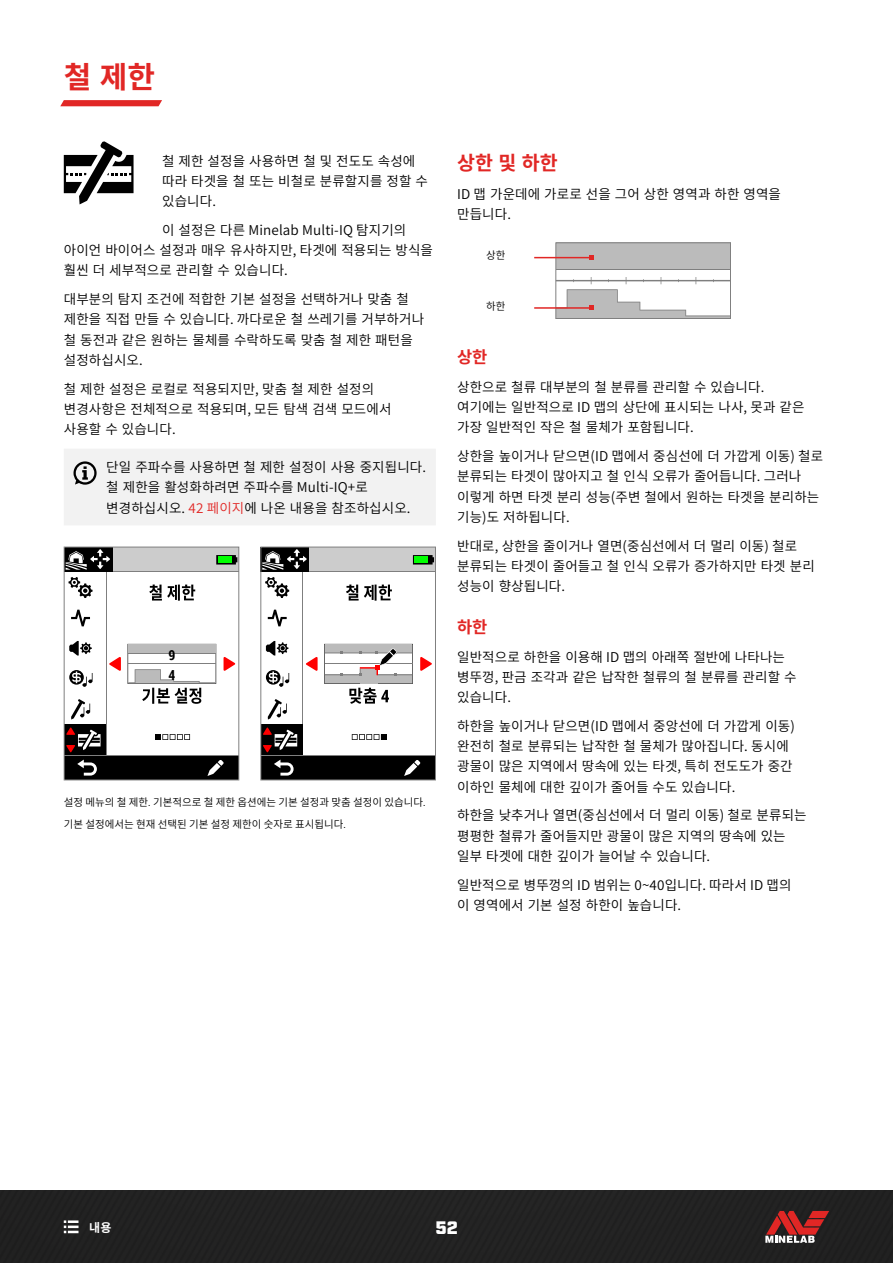
<style>
.page{position:relative;width:893px;height:1263px;background:#fff}
.page>*{position:absolute;margin:0;border:0;box-sizing:border-box;transform-origin:0 0}
.H1_TOC{font:700 30px "Source Han Sans KR";color:#e12725}
.H2_TOC{font:700 19.5px "Source Han Sans KR";color:#e12725}
.t1{font:900 18px "Industry";color:#fff}
.t2{font:700 16.5px "Source Han Sans KR";color:#e12725}
.t3{font:700 13.8px/19.6px "Roboto Condensed";color:#000}
.Body{font:13.5px/20.2px "Source Han Sans KR";letter-spacing:.01em;color:#000}
.t4{font:700 12px "Source Han Sans KR";color:#fff}
.Annotation_Left{font:10.5px "Source Han Sans KR";color:#000}
.Annotation_centre{font:10.5px "Source Han Sans KR";color:#000}
.s1{color:#e12725}
.s2{font-family:"Industry"}
</style>
<div class="page">
<div style="left:0;top:1191px;width:893px;height:72px;background:#222"></div>
<svg style="left:60px;top:100px;width:102px;height:6px"></svg>
<svg style="left:765px;top:1211px;width:64px;height:32px;background:#863b3b"></svg>
<svg style="left:64px;top:1220px;width:15px;height:13px"></svg>
<div style="left:64px;top:449px;width:372px;height:76px;background:#f2f2f2"></div>
<hr style="left:106px;top:572px;width:1px;height:183px;background:#7f7f7f">
<svg style="left:71px;top:610px;width:19px;height:16px"></svg>
<svg style="left:71px;top:699px;width:19px;height:20px"></svg>
<svg style="left:69px;top:670px;width:24px;height:17px"></svg>
<svg style="left:69px;top:641px;width:23px;height:14px"></svg>
<svg style="left:69px;top:577px;width:24px;height:21px"></svg>
<div style="left:64px;top:725px;width:42px;height:30px;background:#000"></div>
<svg style="left:66px;top:727px;width:35px;height:25px"></svg>
<div style="left:64px;top:756px;width:175px;height:24px;background:#000"></div>
<hr style="left:64px;top:755px;width:175px;height:1px;background:#7f7f7f">
<svg style="left:77px;top:759px;width:20px;height:16px"></svg>
<div style="left:64px;top:547px;width:175px;height:25px;background:#ccc"></div>
<hr style="left:64px;top:571px;width:175px;height:1px;background:#7f7f7f">
<div style="left:88px;top:547px;width:24px;height:24px;background:#000"></div>
<div style="left:64px;top:547px;width:24px;height:24px;background:#000"></div>
<svg style="left:66px;top:549px;width:44px;height:21px"></svg>
<svg style="left:216px;top:555px;width:21px;height:9px"></svg>
<div style="left:218px;top:556px;width:14px;height:7px;background:#0f0"></div>
<svg style="left:207px;top:760px;width:17px;height:16px"></svg>
<svg style="left:155px;top:734px;width:35px;height:6px"></svg>
<svg style="left:149px;top:584px;width:46px;height:17px"></svg>
<svg style="left:109px;top:657px;width:12px;height:14px"></svg>
<svg style="left:224px;top:657px;width:11px;height:14px"></svg>
<svg style="left:127px;top:644px;width:89px;height:60px"></svg>
<div style="left:64px;top:547px;width:175px;height:233px;border:1px solid #808080"></div>
<hr style="left:302px;top:572px;width:1px;height:183px;background:#7f7f7f">
<svg style="left:268px;top:610px;width:19px;height:16px"></svg>
<svg style="left:268px;top:699px;width:19px;height:20px"></svg>
<svg style="left:266px;top:670px;width:23px;height:17px"></svg>
<svg style="left:266px;top:641px;width:22px;height:14px"></svg>
<svg style="left:265px;top:577px;width:24px;height:21px"></svg>
<div style="left:261px;top:725px;width:41px;height:30px;background:#000"></div>
<svg style="left:263px;top:727px;width:34px;height:25px"></svg>
<div style="left:261px;top:756px;width:174px;height:24px;background:#000"></div>
<hr style="left:261px;top:755px;width:174px;height:1px;background:#7f7f7f">
<svg style="left:274px;top:759px;width:20px;height:16px"></svg>
<div style="left:261px;top:547px;width:174px;height:25px;background:#ccc"></div>
<hr style="left:261px;top:571px;width:174px;height:1px;background:#7f7f7f">
<div style="left:285px;top:547px;width:24px;height:24px;background:#000"></div>
<div style="left:261px;top:547px;width:24px;height:24px;background:#000"></div>
<svg style="left:262px;top:549px;width:45px;height:21px"></svg>
<svg style="left:413px;top:555px;width:21px;height:9px"></svg>
<div style="left:414px;top:556px;width:14px;height:7px;background:#0f0"></div>
<svg style="left:352px;top:734px;width:35px;height:6px"></svg>
<svg style="left:404px;top:760px;width:16px;height:16px"></svg>
<svg style="left:346px;top:584px;width:46px;height:17px"></svg>
<svg style="left:306px;top:657px;width:12px;height:14px"></svg>
<svg style="left:420px;top:657px;width:12px;height:14px"></svg>
<svg style="left:324px;top:644px;width:89px;height:60px"></svg>
<div style="left:260px;top:547px;width:176px;height:233px;border:1px solid #808080"></div>
<div style="left:556px;top:243px;width:174px;height:26px;background:#bbb"></div>
<hr style="left:556px;top:269px;width:174px;height:1px;background:#7f7f7f">
<div style="left:555px;top:242px;width:176px;height:77px;border:1px solid #808080"></div>
<hr style="left:534px;top:257px;width:58px;height:1px;background:#e12725">
<svg style="left:589px;top:255px;width:5px;height:5px"></svg>
<hr style="left:534px;top:307px;width:58px;height:2px;background:#e12725">
<svg style="left:556px;top:277px;width:174px;height:41px"></svg>
<svg style="left:64px;top:141px;width:70px;height:63px"></svg>
<p class="H1_TOC" style="left:64px;top:60px;width:93px">철 제한</p>
<p class="Body" style="left:162px;top:151px;width:267px">철 제한 설정을 사용하면 철 및 전도도 속성에 따라 타겟을 철 또는 비철로 분류할지를 정할 수 있습니다.</p>
<p class="Body" style="left:64px;top:220px;width:371px;text-indent:98px">이 설정은 다른 Minelab Multi‑IQ 탐지기의 아이언 바이어스 설정과 매우 유사하지만, 타겟에 적용되는 방식을 훨씬 더 세부적으로 관리할 수 있습니다.</p>
<p class="Body" style="left:64px;top:289px;width:362px">대부분의 탐지 조건에 적합한 기본 설정을 선택하거나 맞춤 철 제한을 직접 만들 수 있습니다. 까다로운 철 쓰레기를 거부하거나 철 동전과 같은 원하는 물체를 수락하도록 맞춤 철 제한 패턴을 설정하십시오.</p>
<p class="Body" style="left:64px;top:379px;width:329px">철 제한 설정은 로컬로 적용되지만, 맞춤 철 제한 설정의 변경사항은 전체적으로 적용되며, 모든 탐색 검색 모드에서 사용할 수 있습니다.</p>
<p class="Body" style="left:106px;top:457px;width:319px">단일 주파수를 사용하면 철 제한 설정이 사용 중지됩니다. 철 제한을 활성화하려면 주파수를 Multi‑IQ+로 변경하십시오. <span class="s1">42 페이지</span>에 나온 내용을 참조하십시오.</p>
<p class="t3" style="left:168px;top:645px;width:8px">9<br>4</p>
<p class="Annotation_Left" style="left:64px;top:796px;width:362px">설정 메뉴의 철 제한<span class="s2">.</span> 기본적으로 철 제한 옵션에는 기본 설정과 맞춤 설정이 있습니다<span class="s2">.</span></p>
<p class="Annotation_Left" style="left:64px;top:818px;width:282px">기본 설정에서는 현재 선택된 기본 설정 제한이 숫자로 표시됩니다<span class="s2">.</span></p>
<p class="H2_TOC" style="left:457px;top:152px;width:102px">상한 및 하한</p>
<p class="Body" style="left:457px;top:184px;width:325px">ID 맵 가운데에 가로로 선을 그어 상한 영역과 하한 영역을 만듭니다.</p>
<p class="Annotation_centre" style="left:486px;top:250px;width:21px">상한</p>
<p class="Annotation_centre" style="left:486px;top:301px;width:21px">하한</p>
<h3 class="t2" style="left:457px;top:348px;width:32px">상한</h3>
<p class="Body" style="left:457px;top:377px;width:349px">상한으로 철류 대부분의 철 분류를 관리할 수 있습니다. 여기에는 일반적으로 ID 맵의 상단에 표시되는 나사, 못과 같은 가장 일반적인 작은 철 물체가 포함됩니다.</p>
<p class="Body" style="left:457px;top:446px;width:368px">상한을 높이거나 닫으면(ID 맵에서 중심선에 더 가깝게 이동) 철로 분류되는 타겟이 많아지고 철 인식 오류가 줄어듭니다. 그러나 이렇게 하면 타겟 분리 성능(주변 철에서 원하는 타겟을 분리하는 기능)도 저하됩니다.</p>
<p class="Body" style="left:457px;top:536px;width:359px">반대로, 상한을 줄이거나 열면(중심선에서 더 멀리 이동) 철로 분류되는 타겟이 줄어들고 철 인식 오류가 증가하지만 타겟 분리 성능이 향상됩니다.</p>
<h3 class="t2" style="left:457px;top:618px;width:32px">하한</h3>
<p class="Body" style="left:457px;top:647px;width:341px">일반적으로 하한을 이용해 ID 맵의 아래쪽 절반에 나타나는 병뚜껑, 판금 조각과 같은 납작한 철류의 철 분류를 관리할 수 있습니다.</p>
<p class="Body" style="left:457px;top:716px;width:339px">하한을 높이거나 닫으면(ID 맵에서 중앙선에 더 가깝게 이동) 완전히 철로 분류되는 납작한 철 물체가 많아집니다. 동시에 광물이 많은 지역에서 땅속에 있는 타겟, 특히 전도도가 중간 이하인 물체에 대한 깊이가 줄어들 수도 있습니다.</p>
<p class="Body" style="left:457px;top:806px;width:351px">하한을 낮추거나 열면(중심선에서 더 멀리 이동) 철로 분류되는 평평한 철류가 줄어들지만 광물이 많은 지역의 땅속에 있는 일부 타겟에 대한 깊이가 늘어날 수 있습니다.</p>
<p class="Body" style="left:457px;top:875px;width:336px">일반적으로 병뚜껑의 ID 범위는 0~40입니다. 따라서 ID 맵의 이 영역에서 기본 설정 하한이 높습니다.</p>
<p class="t4" style="left:89px;top:1220px;width:24px">내용</p>
<h3 class="t1" style="left:435px;top:1217px;width:24px">52</h3>
</div>
